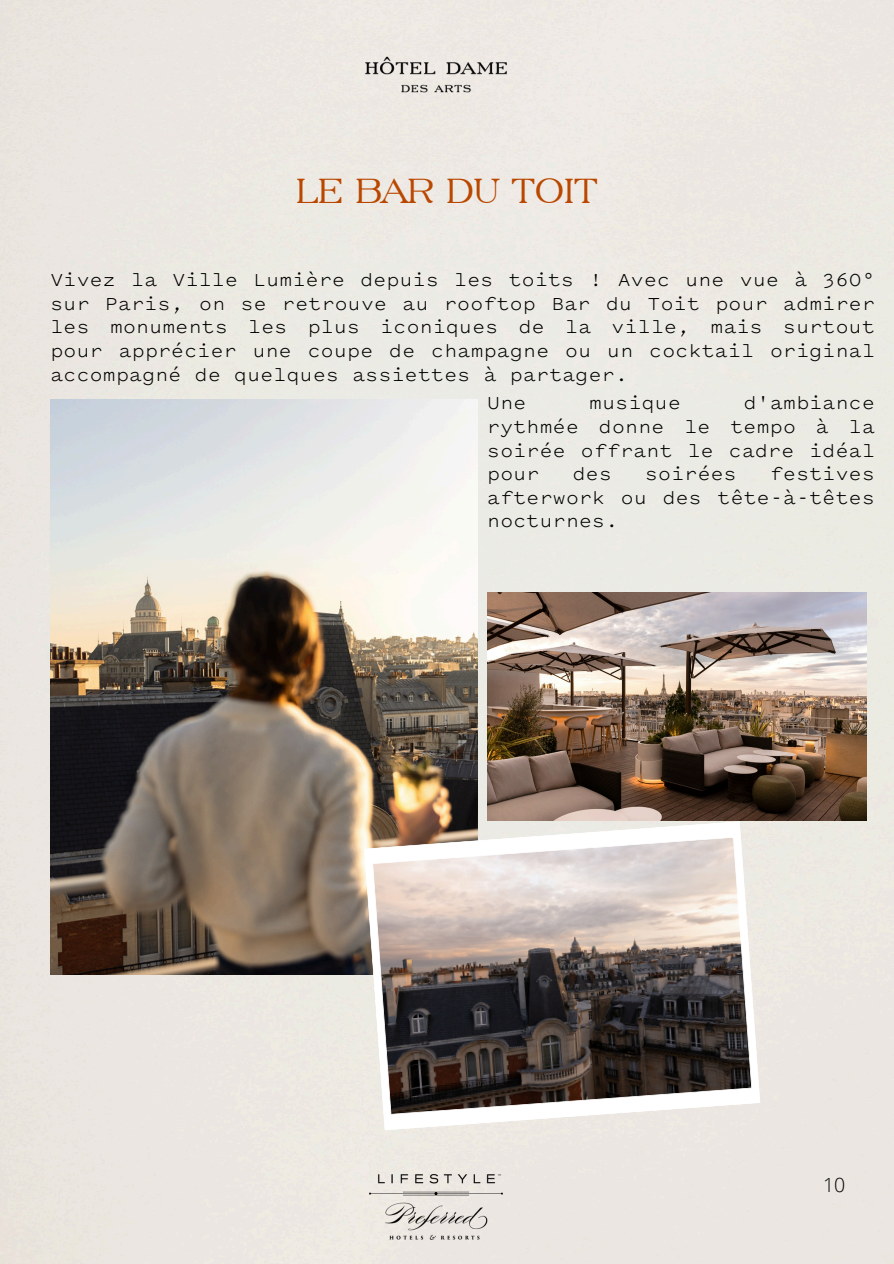
<style>
.page{position:relative;width:894px;height:1264px;background:#fff}
.page>*{position:absolute;margin:0;border:0;box-sizing:border-box;transform-origin:0 0}
.t1{font:34.5px "Engravers Roman BT";color:#b94700}
.t2{font:21px/23.7px "Pitch Sans";letter-spacing:.01em;color:#000;text-align:justify}
.t3{font:300 19.5px "Open Sans";color:#030405}
</style>
<div class="page">
<div style="left:0;top:0;width:893px;height:1263px;background:#ebe8e1"></div>
<img style="left:347px;top:44px;width:178px;height:62px">
<img style="left:50px;top:399px;width:427px;height:575px">
<img style="left:487px;top:592px;width:379px;height:228px">
<svg style="left:364px;top:821px;width:396px;height:309px"></svg>
<img style="left:370px;top:1174px;width:132px;height:65px">
<p class="t1" style="left:295px;top:169px;width:303px">LE BAR DU TOIT</p>
<p class="t2" style="left:50px;top:268px;width:825px">Vivez la Ville Lumière depuis les toits ! Avec une vue à 360° sur Paris, on se retrouve au rooftop Bar du Toit pour admirer les monuments les plus iconiques de la ville, mais surtout pour apprécier une coupe de champagne ou un cocktail original accompagné de quelques assiettes à partager.</p>
<p class="t2" style="left:487px;top:391px;width:41px">Une</p>
<p class="t2" style="left:589px;top:391px;width:93px">musique</p>
<p class="t2" style="left:487px;top:391px;width:389px;text-indent:256px">d'ambiance rythmée donne le tempo à la soirée offrant le cadre idéal pour</p>
<p class="t2" style="left:572px;top:462px;width:41px">des</p>
<p class="t2" style="left:645px;top:462px;width:93px">soirées</p>
<p class="t2" style="left:487px;top:462px;width:389px;text-indent:283px">festives afterwork ou des tête-à-têtes nocturnes.</p>
<p class="t3" style="left:822px;top:1171px;width:24px">10</p>
</div>
